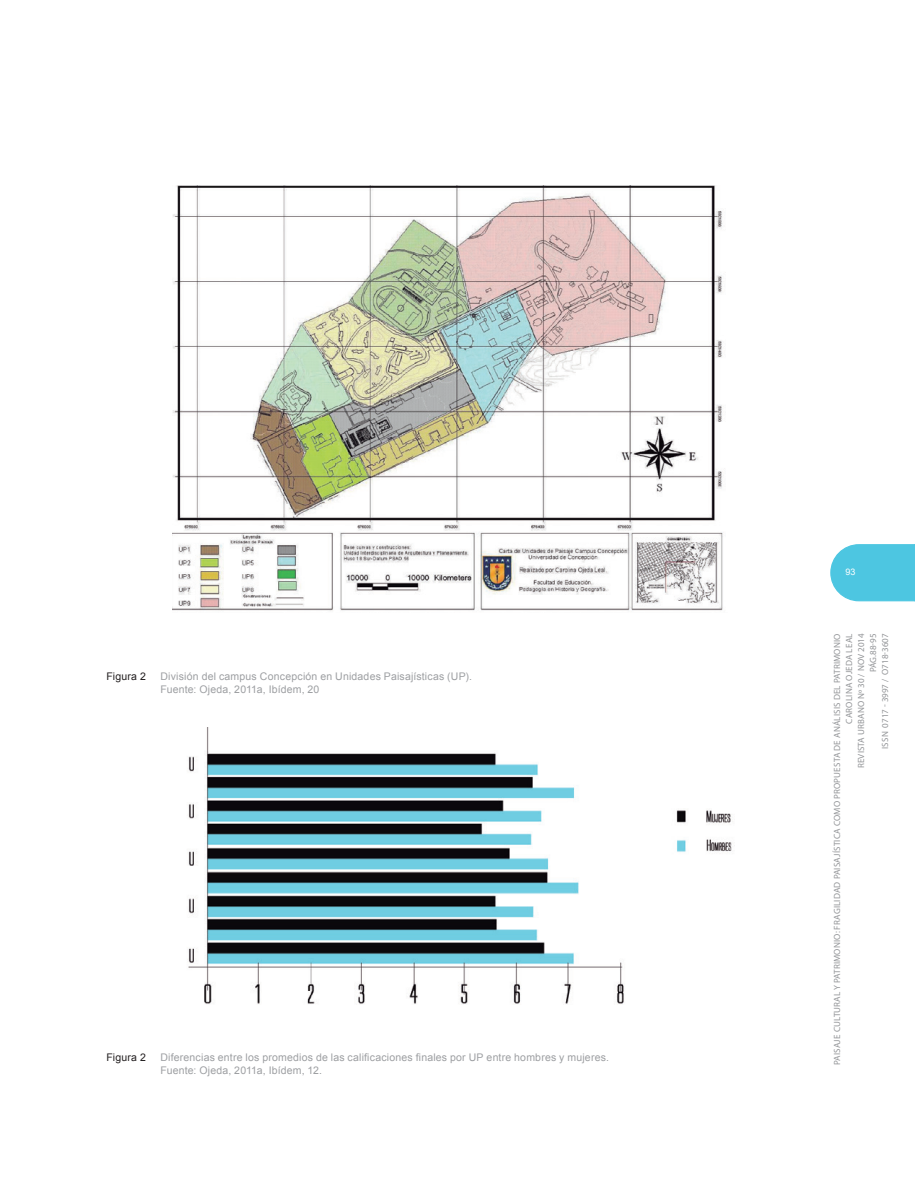
<style>
.page{position:relative;width:915px;height:1191px;background:#fff}
.page>*{position:absolute;margin:0;border:0;box-sizing:border-box;transform-origin:0 0}
.t1{font:10.5px/12.6px "Arial";letter-spacing:.02em;color:#9d9fa2}
.t2{font:10.5px "Arial";letter-spacing:.015em;color:#231f20}
.t3{font:9px/12px "Myriad Pro";letter-spacing:.02em;color:#939598;text-align:right}
.t4{font:9px "Arial";color:#fff}
</style>
<div class="page">
<svg style="left:830px;top:544px;width:85px;height:58px;background:#5ccbe3"></svg>
<img style="left:172px;top:185px;width:551px;height:426px">
<img style="left:188px;top:728px;width:544px;height:277px">
<p class="t2" style="left:106px;top:670px;width:41px">Figura 2</p>
<p class="t1" style="left:160px;top:670px;width:313px">División del campus Concepción en Unidades Paisajísticas (UP).<br>Fuente: Ojeda, 2011a, Ibídem, 20</p>
<p class="t2" style="left:106px;top:1050px;width:41px">Figura 2</p>
<p class="t1" style="left:160px;top:1051px;width:450px">Diferencias entre los promedios de las calificaciones finales por UP entre hombres y mujeres.<br>Fuente: Ojeda, 2011a, Ibídem, 12.</p>
<p class="t4" style="left:845px;top:566px;width:12px">93</p>
<p class="t3" style="left:830px;top:1065px;width:433px;rotate:-90deg">PAISAJE CULTURAL Y PATRIMONIO: FRAGILIDAD PAISAJÍSTICA COMO PROPUESTA DE ANÁLISIS DEL PATRIMONIO CAROLINA OJEDA LEAL<br>REVISTA URBANO Nº 30 / NOV 2014<br>PÁG.88-95<br>ISSN 0717 - 3997 / O718-3607</p>
</div>
